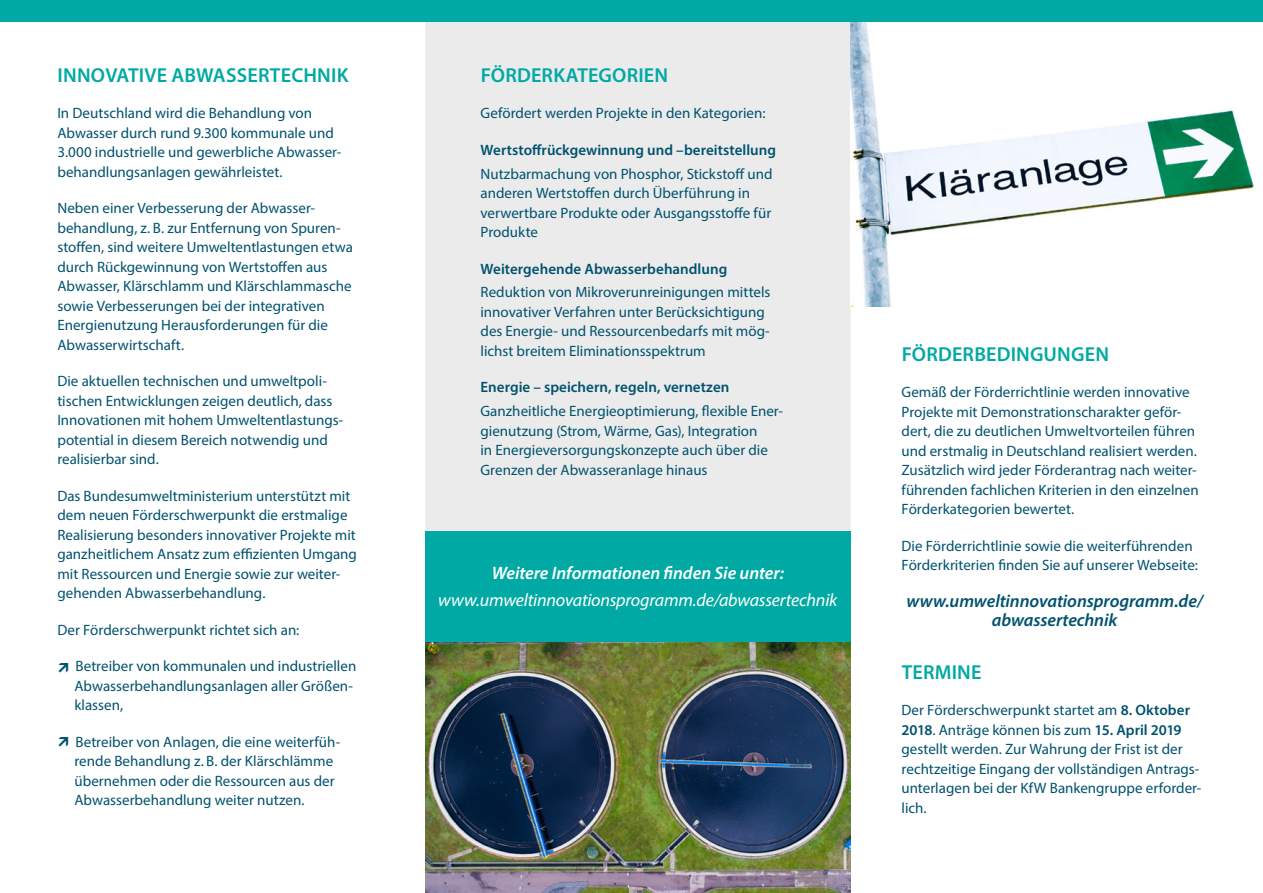
<style>
.page{position:relative;width:1263px;height:893px;background:#fff}
.page>*{position:absolute;margin:0;border:0;box-sizing:border-box;transform-origin:0 0}
.t1{font:600 20.25px "Myriad Pro";letter-spacing:.01em;color:#00a9a3}
.t2{font:italic 600 18px/19.5px "Myriad Pro";letter-spacing:-.005em;color:#00526e;text-align:center}
.t3{font:italic 18px "Myriad Pro";letter-spacing:-.01em;color:#fff}
.t4{font:italic 600 18px "Myriad Pro";letter-spacing:-.005em;color:#fff}
.t5{font:15px/19.5px "Myriad Pro";color:#00526e}
.t6{font:600 15px "Myriad Pro";letter-spacing:.005em;color:#00526e}
.s1{font-weight:600}
</style>
<div class="page">
<div style="left:425px;top:19px;width:425px;height:530px;background:#ebebec;border:2px solid #ebebec"></div>
<div style="left:425px;top:531px;width:425px;height:111px;background:#00a9a3"></div>
<img style="left:850px;top:21px;width:413px;height:286px">
<div style="left:0;top:0;width:1263px;height:21px;background:#00a9a3"></div>
<img style="left:425px;top:642px;width:425px;height:251px">
<h1 class="t1" style="left:58px;top:62px;width:292px">INNOVATIVE ABWASSERTECHNIK</h1>
<p class="t5" style="left:57px;top:103px;width:285px">In Deutschland wird die Behandlung von Abwasser durch rund 9.300 kommunale und 3.000 industrielle und gewerbliche Abwasser&shy;behandlungsanlagen gewährleistet.</p>
<p class="t5" style="left:57px;top:198px;width:297px">Neben einer Verbesserung der Abwasser&shy;behandlung, z. B. zur Entfernung von Spuren&shy;stoffen, sind weitere Umweltentlastungen etwa durch Rückgewinnung von Wertstoffen aus Abwasser, Klärschlamm und Klärschlammasche sowie Verbesserungen bei der integrativen Energienutzung Herausforderungen für die Abwasserwirtschaft.</p>
<p class="t5" style="left:57px;top:371px;width:287px">Die aktuellen technischen und umweltpoli&shy;tischen Entwicklungen zeigen deutlich, dass Innovationen mit hohem Umweltentlastungs&shy;potential in diesem Bereich notwendig und realisierbar sind.</p>
<p class="t5" style="left:57px;top:486px;width:301px">Das Bundesumweltministerium unterstützt mit dem neuen Förderschwerpunkt die erstmalige Realisierung besonders innovativer Projekte mit ganzheitlichem Ansatz zum effizienten Umgang mit Ressourcen und Energie sowie zur weiter&shy;gehenden Abwasserbehandlung.</p>
<p class="t5" style="left:57px;top:620px;width:243px">Der Förderschwerpunkt richtet sich an:</p>
<p class="t5" style="left:74px;top:656px;width:283px">Betreiber von kommunalen und industriellen<br>Abwasserbehandlungsanlagen aller Größen&shy;klassen,</p>
<p class="t5" style="left:74px;top:732px;width:267px">Betreiber von Anlagen, die eine weiterfüh&shy;rende Behandlung z. B. der Klärschlämme übernehmen oder die Ressourcen aus der Abwasserbehandlung weiter nutzen.</p>
<h1 class="t1" style="left:481px;top:62px;width:189px">FÖRDERKATEGORIEN</h1>
<p class="t5" style="left:480px;top:103px;width:286px">Gefördert werden Projekte in den Kategorien:</p>
<p class="t6" style="left:480px;top:140px;width:297px">Wertstoffrückgewinnung und –bereitstellung</p>
<p class="t5" style="left:480px;top:164px;width:293px">Nutzbarmachung von Phosphor, Stickstoff und anderen Wertstoffen durch Überführung in verwertbare Produkte oder Ausgangsstoffe für Produkte</p>
<p class="t6" style="left:480px;top:259px;width:248px">Weitergehende Abwasserbehandlung</p>
<p class="t5" style="left:480px;top:282px;width:291px">Reduktion von Mikroverunreinigungen mittels innovativer Verfahren unter Berücksichtigung des Energie- und Ressourcenbedarfs mit mög&shy;lichst breitem Eliminationsspektrum</p>
<p class="t6" style="left:480px;top:378px;width:250px">Energie – speichern, regeln, vernetzen</p>
<p class="t5" style="left:480px;top:401px;width:304px">Ganzheitliche Energieoptimierung, flexible Ener&shy;gienutzung (Strom, Wärme, Gas), Integration<br>in Energieversorgungskonzepte auch über die Grenzen der Abwasseranlage hinaus</p>
<p class="t4" style="left:492px;top:562px;width:294px">Weitere Informationen finden Sie unter:</p>
<p class="t3" style="left:438px;top:588px;width:401px">www.umweltinnovationsprogramm.de/abwassertechnik</p>
<h1 class="t1" style="left:902px;top:341px;width:209px">FÖRDERBEDINGUNGEN</h1>
<p class="t5" style="left:901px;top:382px;width:299px">Gemäß der Förderrichtlinie werden innovative Projekte mit Demonstrationscharakter geför&shy;dert, die zu deutlichen Umweltvorteilen führen und erstmalig in Deutschland realisiert werden.<br>Zusätzlich wird jeder Förderantrag nach weiter&shy;führenden fachlichen Kriterien in den einzelnen Förderkategorien bewertet.</p>
<p class="t5" style="left:901px;top:536px;width:298px">Die Förderrichtlinie sowie die weiterführenden<br>Förderkriterien finden Sie auf unserer Webseite:</p>
<p class="t2" style="left:906px;top:591px;width:298px">www.umweltinnovationsprogramm.de/ abwassertechnik</p>
<h1 class="t1" style="left:902px;top:659px;width:81px">TERMINE</h1>
<p class="t5" style="left:901px;top:700px;width:301px">Der Förderschwerpunkt startet am <span class="s1">8. Oktober 2018</span>. Anträge können bis zum <span class="s1">15. April 2019 </span>gestellt werden. Zur Wahrung der Frist ist der rechtzeitige Eingang der vollständigen Antrags&shy;unterlagen bei der KfW Bankengruppe erforder&shy;lich.</p>
</div>
